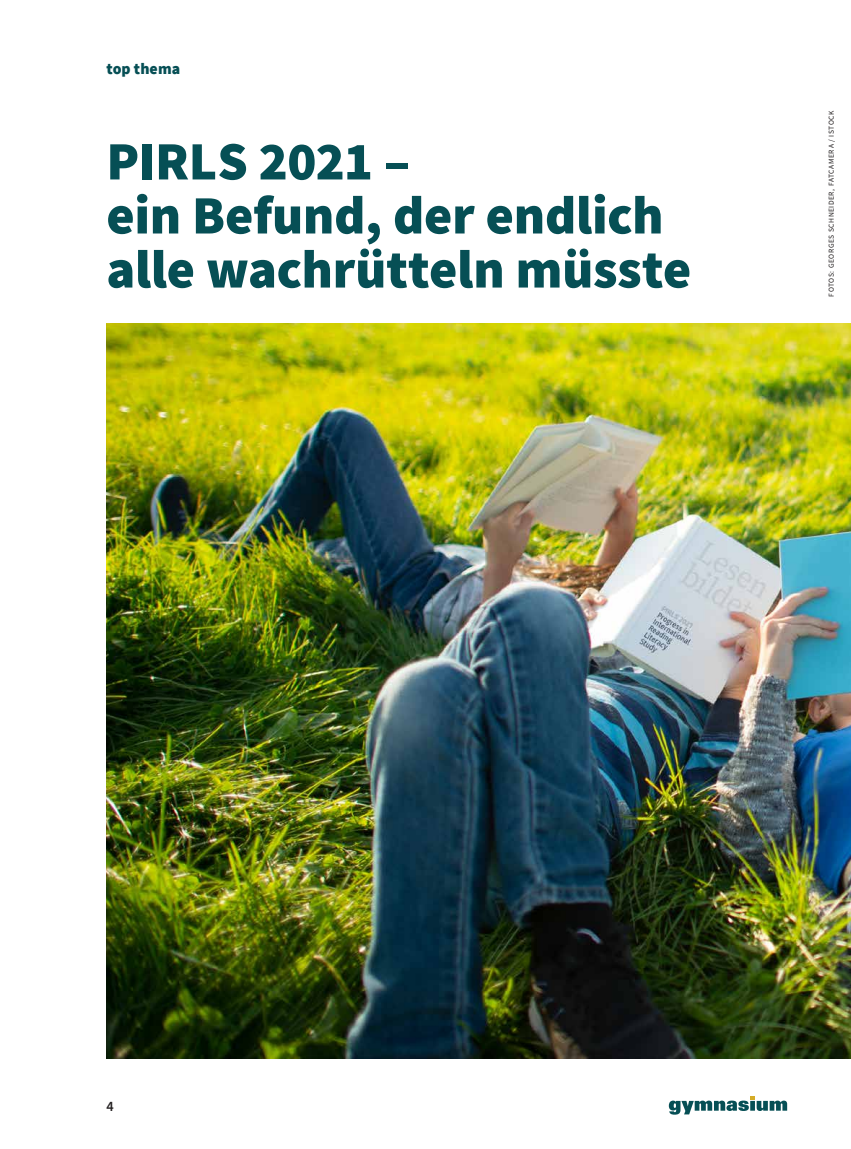
<style>
.page{position:relative;width:851px;height:1149px;background:#fff}
.page>*{position:absolute;margin:0;border:0;box-sizing:border-box;transform-origin:0 0}
.t1{font:900 54px/54px "Source Sans Pro";letter-spacing:-.005em;color:#064f55}
.t2{font:900 15.75px "Source Sans Pro";letter-spacing:.005em;color:#064f55}
.t3{font:600 14.25px "Source Sans Pro";color:#231f20}
.t4{font:7.5px "Source Sans Pro";letter-spacing:.07em;color:#231f20}
</style>
<div class="page">
<img style="left:106px;top:323px;width:744px;height:734px">
<svg style="left:668px;top:1096px;width:119px;height:18px"></svg>
<p class="t2" style="left:106px;top:58px;width:75px">top thema</p>
<p class="t1" style="left:106px;top:133px;width:586px">PIRLS 2021 –<br>ein Befund, der endlich alle wachrütteln müsste</p>
<p class="t4" style="left:826px;top:296px;width:187px;rotate:-90deg">FOTOS: GEORGES SCHNEIDER, FATCAMERA / ISTOCK</p>
<p class="t3" style="left:106px;top:1096px;width:9px">4</p>
</div>
